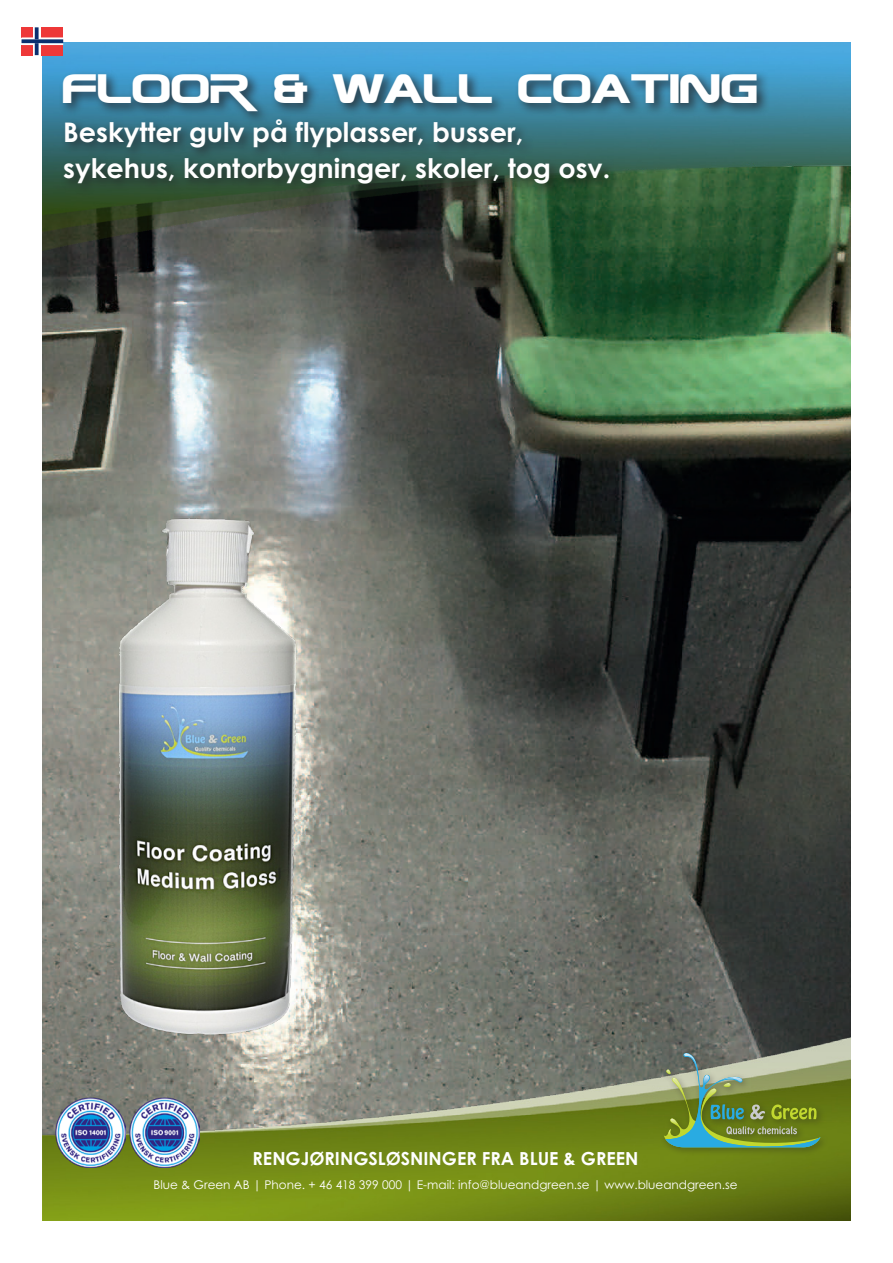
<style>
.page{position:relative;width:893px;height:1263px;background:#fff}
.page>*{position:absolute;margin:0;border:0;box-sizing:border-box;transform-origin:0 0}
.t1{font:42px "Zebulon";color:#fff}
.t2{font:700 27px/36px "Century Gothic Pro";color:#fff}
.Brödtext{font:700 18px "Century Gothic Pro";color:#fff}
.Brödtext-2{font:12px "Century Gothic Pro";color:#fff}
</style>
<div class="page">
<img style="left:43px;top:256px;width:807px;height:773px">
<img style="left:43px;top:1029px;width:807px;height:191px">
<div style="left:659px;top:1048px;width:169px;height:108px;background:#231f20;opacity:.3"></div>
<svg style="left:664px;top:1053px;width:156px;height:97px;background:#7c955c"></svg>
<img style="left:129px;top:1097px;width:70px;height:70px">
<img style="left:55px;top:1097px;width:70px;height:70px">
<img style="left:43px;top:43px;width:807px;height:213px">
<div style="left:58px;top:70px;width:712px;height:127px;background:#231f20;opacity:.75"></div>
<svg style="left:22px;top:27px;width:41px;height:28px"></svg>
<img style="left:104px;top:486px;width:202px;height:585px">
<p class="t1" style="left:63px;top:63px;width:697px">FLOOR &amp; WALL COATING</p>
<p class="t2" style="left:63px;top:113px;width:549px">Beskytter gulv på flyplasser, busser, sykehus, kontorbygninger, skoler, tog osv.</p>
<p class="Brödtext" style="left:253px;top:1147px;width:387px">RENGJØRINGSLØSNINGER FRA BLUE &amp; GREEN</p>
<p class="Brödtext-2" style="left:153px;top:1177px;width:586px">Blue &amp; Green AB | Phone. + 46 418 399 000 | E-mail: info@blueandgreen.se | www.blueandgreen.se</p>
</div>
